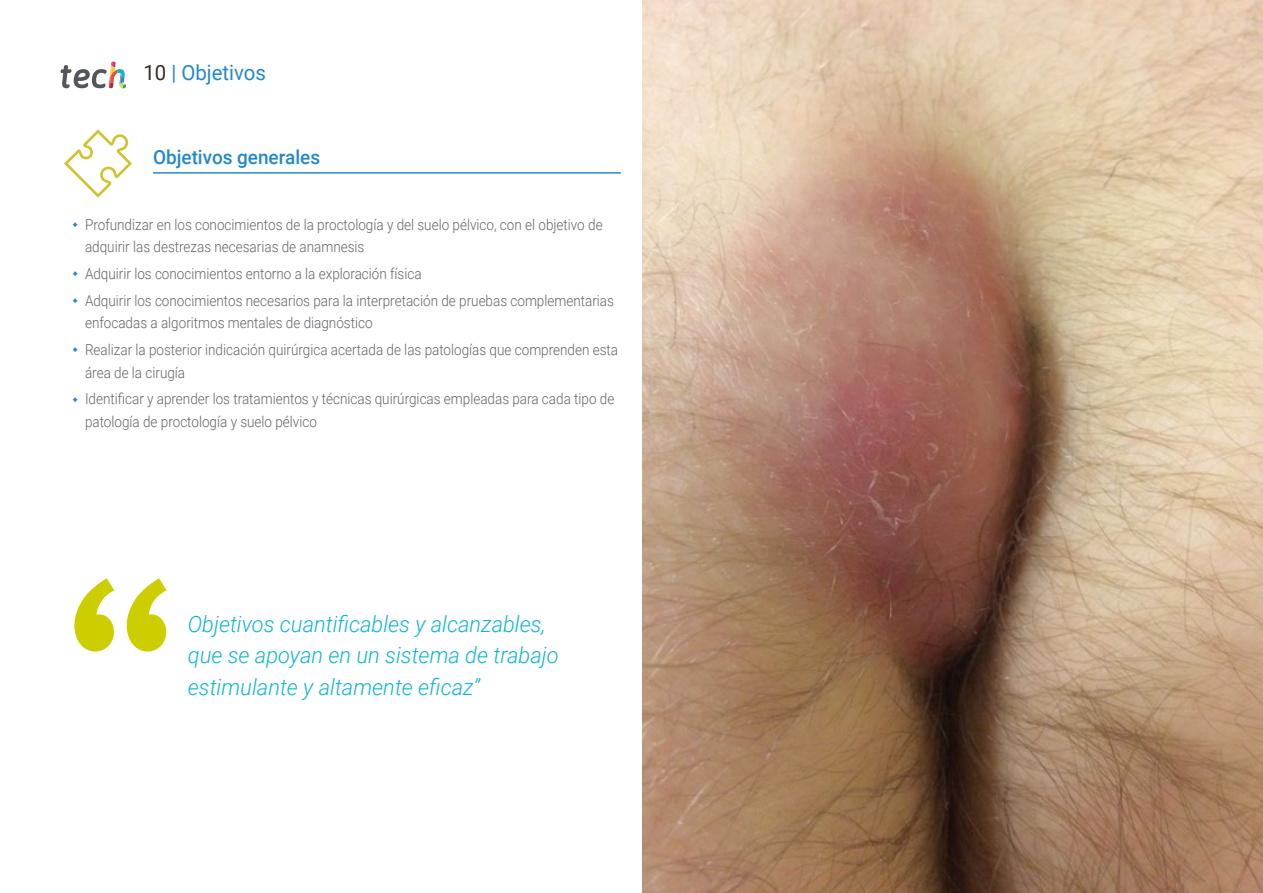
<style>
.page{position:relative;width:1263px;height:893px;background:#fff}
.page>*{position:absolute;margin:0;border:0;box-sizing:border-box;transform-origin:0 0}
.t1{font:italic 300 22.5px/31.5px "Roboto";color:#0fb6cf}
.t2{font:21px "Roboto";color:#2488c9}
.t3{font:500 19.5px "Roboto";color:#2488c9}
.t4{font:300 15px/26.7px "Roboto";color:#61646a;scale:.9 1}
.s1{color:#312e20}
</style>
<div class="page">
<hr style="left:153px;top:172px;width:468px;height:1px;background:#2488c9">
<svg style="left:64px;top:129px;width:68px;height:69px"></svg>
<img style="left:642px;top:0;width:621px;height:893px">
<svg style="left:61px;top:62px;width:65px;height:27px"></svg>
<svg style="left:74px;top:578px;width:93px;height:73px"></svg>
<h2 class="t2" style="left:144px;top:57px;width:124px"><span class="s1">10</span> | Objetivos</h2>
<h3 class="t3" style="left:153px;top:144px;width:169px">Objetivos generales</h3>
<p class="t4" style="left:85px;top:213px;width:577px;line-height:22.5px">Profundizar en los conocimientos de la proctología y del suelo pélvico, con el objetivo de adquirir las destrezas necesarias de anamnesis</p>
<p class="t4" style="left:85px;top:260px;width:589px">Adquirir los conocimientos entorno a la exploración física<br>Adquirir los conocimientos necesarios para la interpretación de pruebas complementarias</p>
<p class="t4" style="left:85px;top:309px;width:594px">enfocadas a algoritmos mentales de diagnóstico<br>Realizar la posterior indicación quirúrgica acertada de las patologías que comprenden esta</p>
<p class="t4" style="left:85px;top:358px;width:590px">área de la cirugía<br>Identificar y aprender los tratamientos y técnicas quirúrgicas empleadas para cada tipo de</p>
<p class="t4" style="left:85px;top:408px;width:259px">patología de proctología y suelo pélvico</p>
<h1 class="t1" style="left:188px;top:607px;width:372px">Objetivos cuantificables y alcanzables, que se apoyan en un sistema de trabajo estimulante y altamente eficaz”</h1>
</div>
